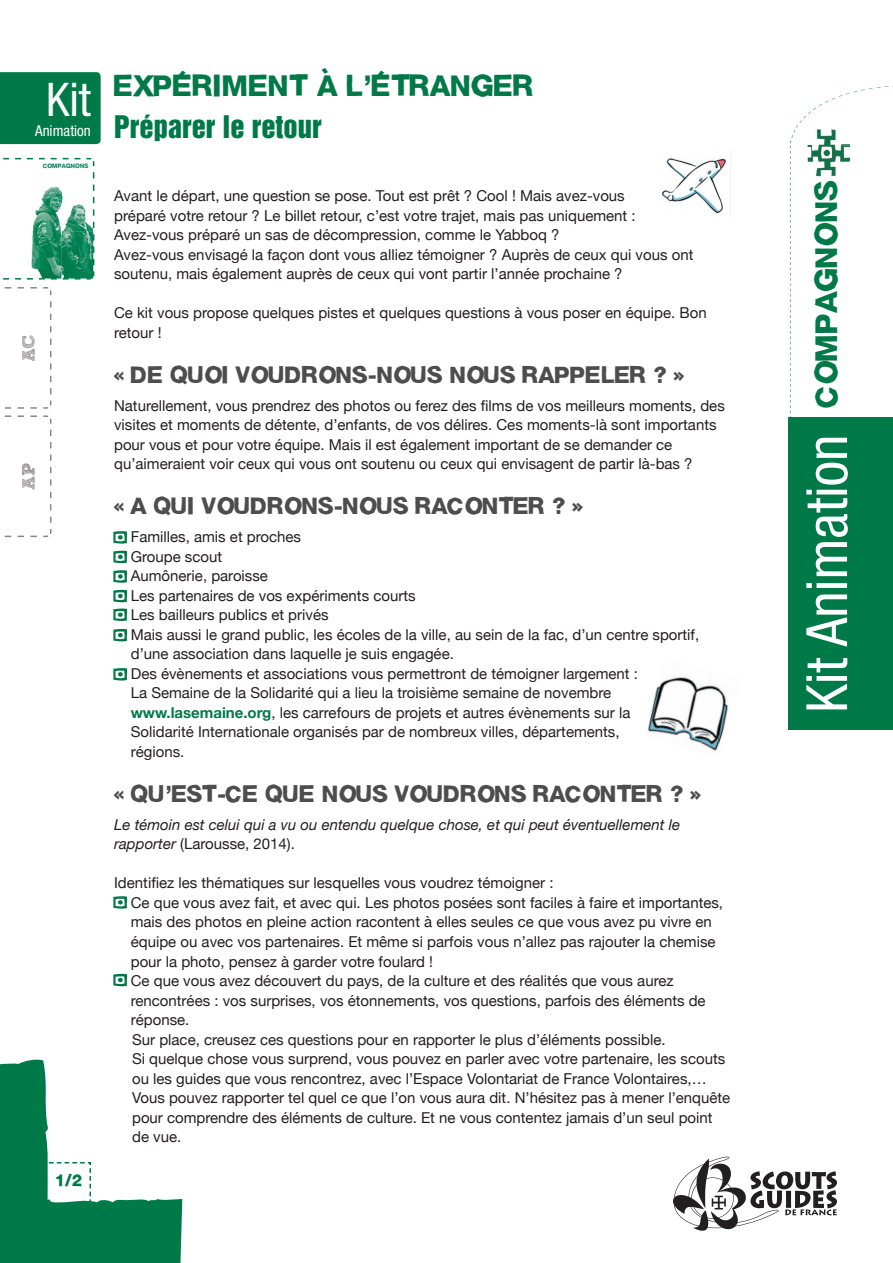
<style>
.page{position:relative;width:893px;height:1263px;background:#fff}
.page>*{position:absolute;margin:0;border:0;box-sizing:border-box;transform-origin:0 0}
.t1{font:condensed 57px "Helvetica Neue";color:#fff}
.t2{font:condensed 46.5px "Helvetica Neue";color:#fff}
.t3{font:30px "Compagnons";color:#007948}
.t4{font:28.5px "Compagnons";color:#007948}
.t5{font:28.5px "Helvetica Inserat";color:#007948}
.t6{font:22.5px "Compagnons";color:#4e4d4d}
.t7{font:18px "Sketch Rockwell";color:#898686}
.t8{font:16.5px "Compagnons";color:#007948}
.t9{font:15px/19.5px "Helvetica Neue";color:#231f20}
.t10{font:italic 15px/19.5px "Helvetica Neue";color:#231f20}
.t11{font:condensed 15px "Helvetica Neue";color:#fff}
.t12{font:6px "Compagnons";color:#0c8b63}
.s1{font-weight:700;color:#007948}
.s2{font-style:normal}
</style>
<div class="page">
<div style="left:788px;top:417px;width:105px;height:313px;background:#007948"></div>
<svg style="left:673px;top:1157px;width:164px;height:74px"></svg>
<div style="left:0;top:72px;width:101px;height:72px;background:#007948"></div>
<svg style="left:3px;top:158px;width:91px;height:122px"></svg>
<svg style="left:30px;top:415px;width:7px;height:2px"></svg>
<svg style="left:18px;top:415px;width:6px;height:2px"></svg>
<svg style="left:5px;top:415px;width:6px;height:2px"></svg>
<svg style="left:43px;top:415px;width:8px;height:122px"></svg>
<svg style="left:30px;top:407px;width:7px;height:2px"></svg>
<svg style="left:18px;top:407px;width:6px;height:2px"></svg>
<svg style="left:5px;top:407px;width:6px;height:2px"></svg>
<svg style="left:30px;top:287px;width:7px;height:2px"></svg>
<svg style="left:18px;top:287px;width:6px;height:2px"></svg>
<svg style="left:5px;top:287px;width:6px;height:2px"></svg>
<svg style="left:43px;top:287px;width:8px;height:122px"></svg>
<svg style="left:790px;top:86px;width:103px;height:331px"></svg>
<img style="left:813px;top:121px;width:45px;height:24px">
<img style="left:797px;top:145px;width:61px;height:25px">
<img style="left:813px;top:170px;width:45px;height:25px">
<svg style="left:0;top:1059px;width:182px;height:204px"></svg>
<svg style="left:113px;top:570px;width:14px;height:13px"></svg>
<svg style="left:113px;top:590px;width:14px;height:12px"></svg>
<svg style="left:113px;top:608px;width:14px;height:13px"></svg>
<svg style="left:113px;top:629px;width:14px;height:12px"></svg>
<svg style="left:113px;top:668px;width:14px;height:13px"></svg>
<svg style="left:113px;top:896px;width:14px;height:13px"></svg>
<svg style="left:113px;top:531px;width:14px;height:13px"></svg>
<svg style="left:113px;top:974px;width:14px;height:12px"></svg>
<svg style="left:113px;top:551px;width:14px;height:12px"></svg>
<img style="left:648px;top:676px;width:81px;height:75px">
<img style="left:662px;top:150px;width:69px;height:68px">
<h2 class="t2" style="left:46px;top:73px;width:46px">Kit</h2>
<p class="t11" style="left:35px;top:122px;width:57px">Animation</p>
<p class="t12" style="left:43px;top:162px;width:47px">COMPAGNONS</p>
<p class="t7" style="left:19px;top:361px;width:29px;rotate:-90deg">AC</p>
<p class="t7" style="left:19px;top:490px;width:29px;rotate:-90deg">AP</p>
<p class="t8" style="left:55px;top:1170px;width:29px">1/2</p>
<h3 class="t4" style="left:114px;top:69px;width:422px">EXPÉRIMENT À L’ÉTRANGER</h3>
<h3 class="t5" style="left:114px;top:110px;width:209px">Préparer le retour</h3>
<p class="t9" style="left:114px;top:186px;width:581px">Avant le départ, une question se pose. Tout est prêt ? Cool ! Mais avez-vous<br>préparé votre retour ? Le billet retour, c’est votre trajet, mais pas uniquement :<br>Avez-vous préparé un sas de décompression, comme le Yabboq ?<br>Avez-vous envisagé la façon dont vous alliez témoigner ? Auprès de ceux qui vous ont soutenu, mais également auprès de ceux qui vont partir l’année prochaine ?</p>
<p class="t9" style="left:114px;top:303px;width:594px">Ce kit vous propose quelques pistes et quelques questions à vous poser en équipe. Bon retour !</p>
<h3 class="t6" style="left:114px;top:362px;width:571px">« DE QUOI VOUDRONS-NOUS NOUS RAPPELER ? »</h3>
<p class="t9" style="left:114px;top:396px;width:612px">Naturellement, vous prendrez des photos ou ferez des films de vos meilleurs moments, des visites et moments de détente, d’enfants, de vos délires. Ces moments-là sont importants pour vous et pour votre équipe. Mais il est également important de se demander ce qu’aimeraient voir ceux qui vous ont soutenu ou ceux qui envisagent de partir là-bas ?</p>
<h3 class="t6" style="left:114px;top:493px;width:470px">« A QUI VOUDRONS-NOUS RACONTER ? »</h3>
<p class="t9" style="left:131px;top:527px;width:570px">Familles, amis et proches<br>Groupe scout<br>Aumônerie, paroisse<br>Les partenaires de vos expériments courts<br>Les bailleurs publics et privés<br>Mais aussi le grand public, les écoles de la ville, au sein de la fac, d’un centre sportif, d’une association dans laquelle je suis engagée.<br>Des évènements et associations vous permettront de témoigner largement :<br>La Semaine de la Solidarité qui a lieu la troisième semaine de novembre <span class="s1">www.lasemaine.org</span>, les carrefours de projets et autres évènements sur la<br>Solidarité Internationale organisés par de nombreux villes, départements,<br>régions.</p>
<h3 class="t6" style="left:114px;top:781px;width:588px">« QU’EST-CE QUE NOUS VOUDRONS RACONTER ? »</h3>
<p class="t10" style="left:114px;top:815px;width:567px">Le témoin est celui qui a vu ou entendu quelque chose, et qui peut éventuellement le rapporter <span class="s2">(Larousse, 2014).</span></p>
<p class="t9" style="left:131px;top:873px;width:601px;text-indent:-17px">Identifiez les thématiques sur lesquelles vous voudrez témoigner :<br>Ce que vous avez fait, et avec qui. Les photos posées sont faciles à faire et importantes, mais des photos en pleine action racontent à elles seules ce que vous avez pu vivre en équipe ou avec vos partenaires. Et même si parfois vous n’allez pas rajouter la chemise pour la photo, pensez à garder votre foulard !<br>Ce que vous avez découvert du pays, de la culture et des réalités que vous aurez rencontrées : vos surprises, vos étonnements, vos questions, parfois des éléments de réponse.<br>Sur place, creusez ces questions pour en rapporter le plus d’éléments possible.<br>Si quelque chose vous surprend, vous pouvez en parler avec votre partenaire, les scouts ou les guides que vous rencontrez, avec l’Espace Volontariat de France Volontaires,… Vous pouvez rapporter tel quel ce que l’on vous aura dit. N’hésitez pas à mener l’enquête pour comprendre des éléments de culture. Et ne vous contentez jamais d’un seul point de vue.</p>
<h3 class="t3" style="left:809px;top:407px;width:229px;rotate:-90deg">COMPAGNONS</h3>
<h1 class="t1" style="left:794px;top:713px;width:280px;rotate:-90deg">Kit Animation</h1>
</div>
